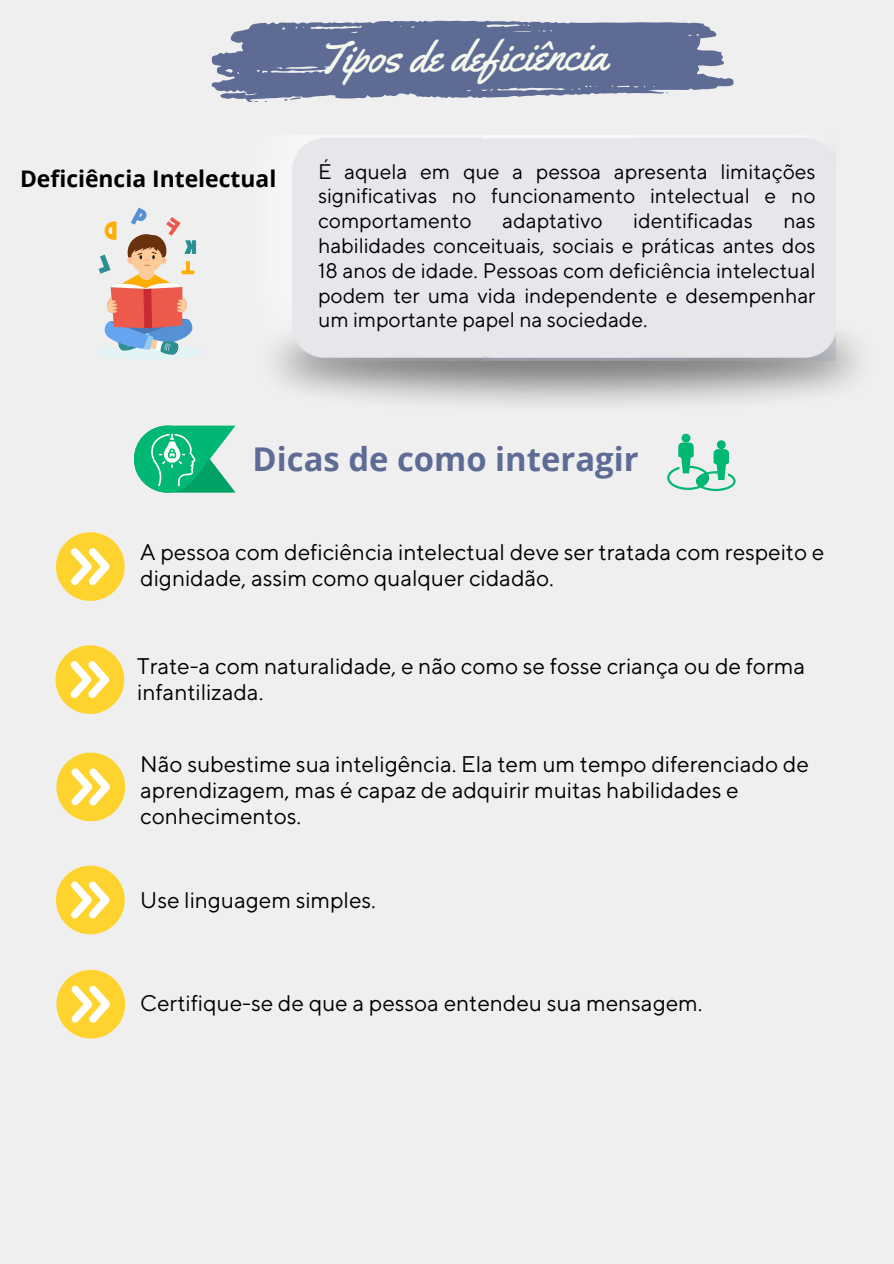
<style>
.page{position:relative;width:894px;height:1264px;background:#fff}
.page>*{position:absolute;margin:0;border:0;box-sizing:border-box;transform-origin:0 0}
.t1{font:44.1px "Yellowtail";color:#f5f8ed}
.t2{font:700 32.85px "Open Sans";color:#5e6b95}
.t3{font:700 22.8px "Open Sans";color:#000}
.t4{font:22.5px/25.8px "TT Norms Pro";color:#000}
.t5{font:21px/24.8px "TT Norms Pro";color:#000;text-align:justify}
</style>
<div class="page">
<div style="left:0;top:0;width:893px;height:1263px;background:#efefef"></div>
<svg style="left:211px;top:20px;width:522px;height:82px"></svg>
<img style="left:266px;top:139px;width:218px;height:221px">
<div style="left:484px;top:139px;width:351px;height:221px;background:#e6e6eb"></div>
<svg style="left:667px;top:433px;width:69px;height:59px"></svg>
<svg style="left:56px;top:532px;width:69px;height:69px"></svg>
<svg style="left:55px;top:645px;width:69px;height:69px"></svg>
<div style="left:97px;top:345px;width:107px;height:14px;background:#e2f4f5;border-radius:50%"></div>
<svg style="left:99px;top:208px;width:97px;height:147px"></svg>
<svg style="left:134px;top:425px;width:101px;height:67px"></svg>
<svg style="left:56px;top:752px;width:69px;height:69px"></svg>
<svg style="left:56px;top:865px;width:69px;height:69px"></svg>
<svg style="left:56px;top:969px;width:69px;height:69px"></svg>
<p class="t3" style="left:20px;top:163px;width:258px">Deficiência Intelectual</p>
<p class="t1" style="left:316px;top:31px;width:291px;rotate:-1deg">Tipos de deficiência</p>
<p class="t5" style="left:318px;top:160px;width:499px">É aquela em que a pessoa apresenta limitações significativas no funcionamento intelectual e no comportamento</p>
<p class="t5" style="left:502px;top:209px;width:102px">adaptativo</p>
<p class="t5" style="left:633px;top:209px;width:121px">identificadas</p>
<p class="t5" style="left:318px;top:209px;width:499px;text-indent:465px">nas habilidades conceituais, sociais e práticas antes dos 18 anos de idade. Pessoas com deficiência intelectual podem ter uma vida independente e desempenhar um importante papel na sociedade.</p>
<p class="t2" style="left:252px;top:436px;width:387px">Dicas de como interagir</p>
<h3 class="t4" style="left:140px;top:540px;width:685px">A pessoa com deficiência intelectual deve ser tratada com respeito e dignidade, assim como qualquer cidadão.</h3>
<p class="t4" style="left:137px;top:654px;width:669px">Trate-a com naturalidade, e não como se fosse criança ou de forma infantilizada.</p>
<p class="t4" style="left:140px;top:752px;width:670px">Não subestime sua inteligência. Ela tem um tempo diferenciado de aprendizagem, mas é capaz de adquirir muitas habilidades e conhecimentos.</p>
<p class="t4" style="left:140px;top:887px;width:237px">Use linguagem simples.</p>
<p class="t4" style="left:140px;top:990px;width:563px">Certifique-se de que a pessoa entendeu sua mensagem.</p>
</div>
